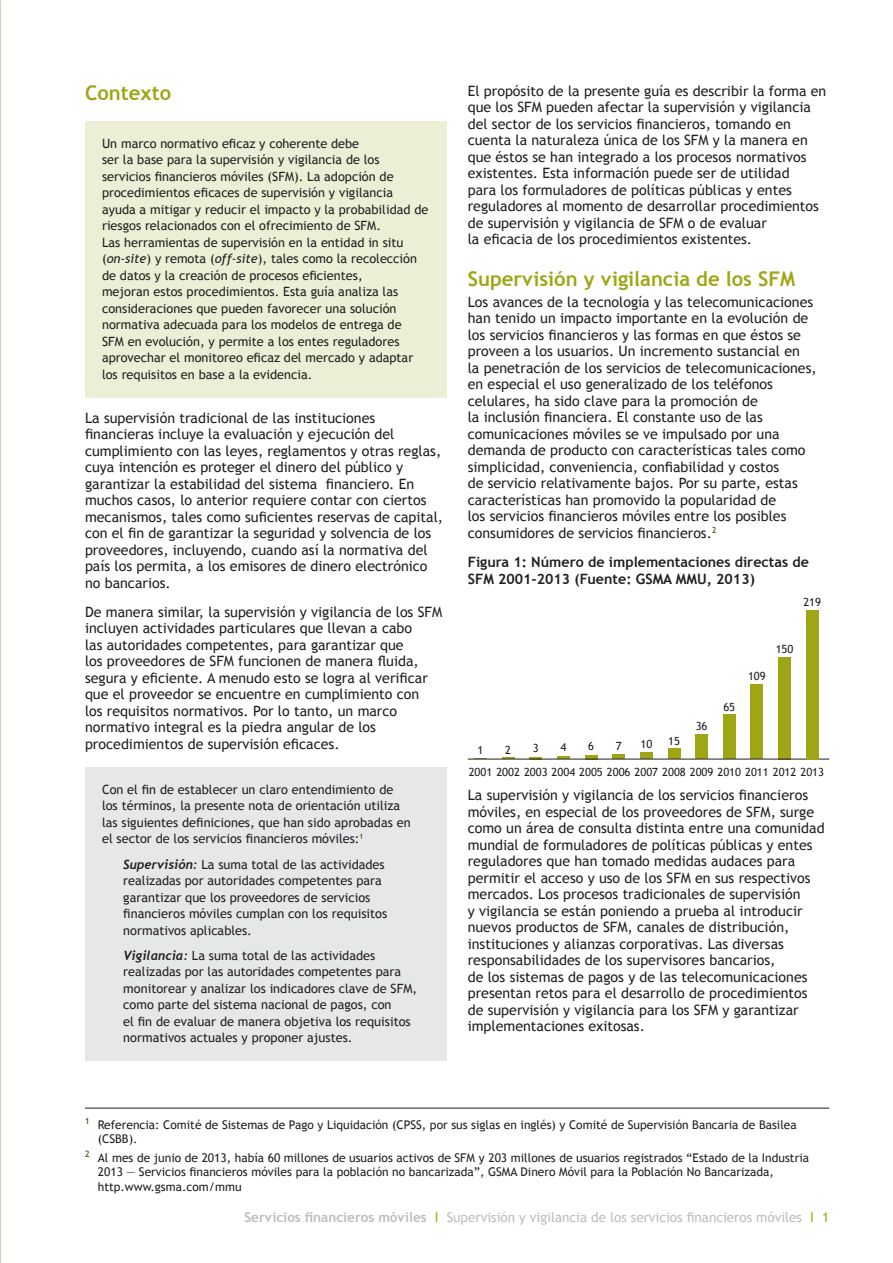
<style>
.page{position:relative;width:893px;height:1263px;background:#fff}
.page>*{position:absolute;margin:0;border:0;box-sizing:border-box;transform-origin:0 0}
.head{font:700 20.25px "Trebuchet MS";color:#9ea615}
.body{font:14.25px/16.5px "Trebuchet MS";color:#231f20}
.body-2{font:700 14.25px/16.5px "Trebuchet MS";color:#231f20}
.t1{font:13.5px "Trebuchet MS";color:#bcbdc0}
.body-3{font:12.75px/16.5px "Trebuchet MS";color:#231f20}
.t2{font:12px/14.4px "Trebuchet MS";color:#231f20}
.body-4{font:11.25px "Trebuchet MS";color:#231f20}
.s1{font-style:italic}
.s2{font-family:"Trebuchet";font-weight:700;font-style:italic}
.s3{font-weight:700}
.s4{color:#9ea615}
</style>
<div class="page">
<hr style="left:85px;top:1108px;width:744px;height:1px;background:#231f20">
<div style="left:85px;top:767px;width:361px;height:294px;background:#e6e7e9"></div>
<div style="left:85px;top:121px;width:361px;height:277px;background:#eceed5"></div>
<svg style="left:474px;top:758px;width:13px;height:1px"></svg>
<svg style="left:502px;top:758px;width:12px;height:1px"></svg>
<svg style="left:529px;top:757px;width:13px;height:2px"></svg>
<svg style="left:557px;top:756px;width:13px;height:3px"></svg>
<svg style="left:585px;top:755px;width:12px;height:4px"></svg>
<div style="left:612px;top:754px;width:13px;height:5px;background:#9ea615"></div>
<div style="left:640px;top:752px;width:13px;height:7px;background:#9ea615"></div>
<div style="left:668px;top:749px;width:12px;height:10px;background:#9ea615"></div>
<div style="left:695px;top:734px;width:13px;height:25px;background:#9ea615"></div>
<div style="left:723px;top:715px;width:13px;height:44px;background:#9ea615"></div>
<div style="left:750px;top:685px;width:13px;height:74px;background:#9ea615"></div>
<div style="left:778px;top:657px;width:13px;height:102px;background:#9ea615"></div>
<hr style="left:468px;top:759px;width:361px;height:1px;background:#231f20">
<div style="left:806px;top:610px;width:13px;height:149px;background:#9ea615"></div>
<p class="head" style="left:85px;top:80px;width:88px">Contexto</p>
<p class="body-3" style="left:102px;top:135px;width:328px">Un marco normativo eficaz y coherente debe<br>ser la base para la supervisión y vigilancia de los servicios financieros móviles (SFM). La adopción de procedimientos eficaces de supervisión y vigilancia ayuda a mitigar y reducir el impacto y la probabilidad de riesgos relacionados con el ofrecimiento de SFM.<br>Las herramientas de supervisión en la entidad in situ (<span class="s1">on-site</span>) y remota (<span class="s1">off-site</span>), tales como la recolección de datos y la creación de procesos eficientes,<br>mejoran estos procedimientos. Esta guía analiza las consideraciones que pueden favorecer una solución normativa adecuada para los modelos de entrega de<br>SFM en evolución, y permite a los entes reguladores aprovechar el monitoreo eficaz del mercado y adaptar los requisitos en base a la evidencia.</p>
<p class="body" style="left:85px;top:410px;width:360px">La supervisión tradicional de las instituciones financieras incluye la evaluación y ejecución del cumplimiento con las leyes, reglamentos y otras reglas, cuya intención es proteger el dinero del público y garantizar la estabilidad del sistema financiero. En muchos casos, lo anterior requiere contar con ciertos mecanismos, tales como suficientes reservas de capital, con el fin de garantizar la seguridad y solvencia de los proveedores, incluyendo, cuando así la normativa del país los permita, a los emisores de dinero electrónico no bancarios.</p>
<p class="body" style="left:85px;top:604px;width:359px">De manera similar, la supervisión y vigilancia de los SFM incluyen actividades particulares que llevan a cabo<br>las autoridades competentes, para garantizar que<br>los proveedores de SFM funcionen de manera fluida, segura y eficiente. A menudo esto se logra al verificar que el proveedor se encuentre en cumplimiento con<br>los requisitos normativos. Por lo tanto, un marco normativo integral es la piedra angular de los procedimientos de supervisión eficaces.</p>
<p class="body-3" style="left:102px;top:781px;width:310px">Con el fin de establecer un claro entendimiento de los términos, la presente nota de orientación utiliza las siguientes definiciones, que han sido aprobadas en el sector de los servicios financieros móviles:<sup>1</sup></p>
<p class="body-3" style="left:123px;top:856px;width:265px"><span class="s2">Supervisión:</span> La suma total de las actividades realizadas por autoridades competentes para garantizar que los proveedores de servicios financieros móviles cumplan con los requisitos normativos aplicables.</p>
<p class="body-3" style="left:123px;top:947px;width:295px"><span class="s2">Vigilancia:</span> La suma total de las actividades realizadas por las autoridades competentes para monitorear y analizar los indicadores clave de SFM, como parte del sistema nacional de pagos, con<br>el fin de evaluar de manera objetiva los requisitos normativos actuales y proponer ajustes.</p>
<p class="body" style="left:468px;top:82px;width:360px">El propósito de la presente guía es describir la forma en que los SFM pueden afectar la supervisión y vigilancia del sector de los servicios financieros, tomando en cuenta la naturaleza única de los SFM y la manera en que éstos se han integrado a los procesos normativos existentes. Esta información puede ser de utilidad<br>para los formuladores de políticas públicas y entes reguladores al momento de desarrollar procedimientos de supervisión y vigilancia de SFM o de evaluar<br>la eficacia de los procedimientos existentes.</p>
<p class="head" style="left:468px;top:266px;width:329px">Supervisión y vigilancia de los SFM</p>
<p class="body" style="left:468px;top:294px;width:350px">Los avances de la tecnología y las telecomunicaciones han tenido un impacto importante en la evolución de los servicios financieros y las formas en que éstos se proveen a los usuarios. Un incremento sustancial en<br>la penetración de los servicios de telecomunicaciones, en especial el uso generalizado de los teléfonos celulares, ha sido clave para la promoción de<br>la inclusión financiera. El constante uso de las comunicaciones móviles se ve impulsado por una demanda de producto con características tales como simplicidad, conveniencia, confiabilidad y costos<br>de servicio relativamente bajos. Por su parte, estas características han promovido la popularidad de<br>los servicios financieros móviles entre los posibles consumidores de servicios financieros.<sup>2</sup></p>
<p class="body-2" style="left:468px;top:554px;width:343px">Figura 1: Número de implementaciones directas de<br>SFM 2001-2013 (Fuente: GSMA MMU, 2013)</p>
<p class="body-4" style="left:478px;top:743px;width:7px">1</p>
<p class="body-4" style="left:505px;top:743px;width:7px">2</p>
<p class="body-4" style="left:533px;top:742px;width:7px">3</p>
<p class="body-4" style="left:560px;top:741px;width:7px">4</p>
<p class="body-4" style="left:588px;top:740px;width:7px">6</p>
<p class="body-4" style="left:616px;top:740px;width:7px">7</p>
<p class="body-4" style="left:640px;top:738px;width:13px">10</p>
<p class="body-4" style="left:668px;top:734px;width:13px">15</p>
<p class="body-4" style="left:696px;top:719px;width:13px">36</p>
<p class="body-4" style="left:803px;top:595px;width:19px">219</p>
<p class="body-4" style="left:723px;top:700px;width:13px">65</p>
<p class="body-4" style="left:748px;top:670px;width:19px">109</p>
<p class="body-4" style="left:776px;top:642px;width:19px">150</p>
<p class="body-4" style="left:469px;top:765px;width:357px">2001 2002 2003 2004 2005 2006 2007 2008 2009 2010 2011 2012 2013</p>
<p class="body" style="left:468px;top:787px;width:358px">La supervisión y vigilancia de los servicios financieros móviles, en especial de los proveedores de SFM, surge como un área de consulta distinta entre una comunidad mundial de formuladores de políticas públicas y entes reguladores que han tomado medidas audaces para permitir el acceso y uso de los SFM en sus respectivos mercados. Los procesos tradicionales de supervisión<br>y vigilancia se están poniendo a prueba al introducir nuevos productos de SFM, canales de distribución, instituciones y alianzas corporativas. Las diversas responsabilidades de los supervisores bancarios,<br>de los sistemas de pagos y de las telecomunicaciones presentan retos para el desarrollo de procedimientos de supervisión y vigilancia para los SFM y garantizar implementaciones exitosas.</p>
<p class="t2" style="left:98px;top:1117px;width:700px;text-indent:-13px"><sup>1</sup> Referencia: Comité de Sistemas de Pago y Liquidación (CPSS, por sus siglas en inglés) y Comité de Supervisión Bancaria de Basilea (CSBB).</p>
<p class="t2" style="left:98px;top:1150px;width:713px;text-indent:-13px"><sup>2</sup> Al mes de junio de 2013, había 60 millones de usuarios activos de SFM y 203 millones de usuarios registrados “Estado de la Industria<br>2013 — Servicios financieros móviles para la población no bancarizada”, GSMA Dinero Móvil para la Población No Bancarizada, http.www.gsma.com/mmu</p>
<p class="t1" style="left:244px;top:1209px;width:586px"><span class="s3">Servicios financieros móviles</span> <span class="s4">I</span> Supervisión y vigilancia de los servicios financieros móviles <span class="s4">I 1</span></p>
</div>
